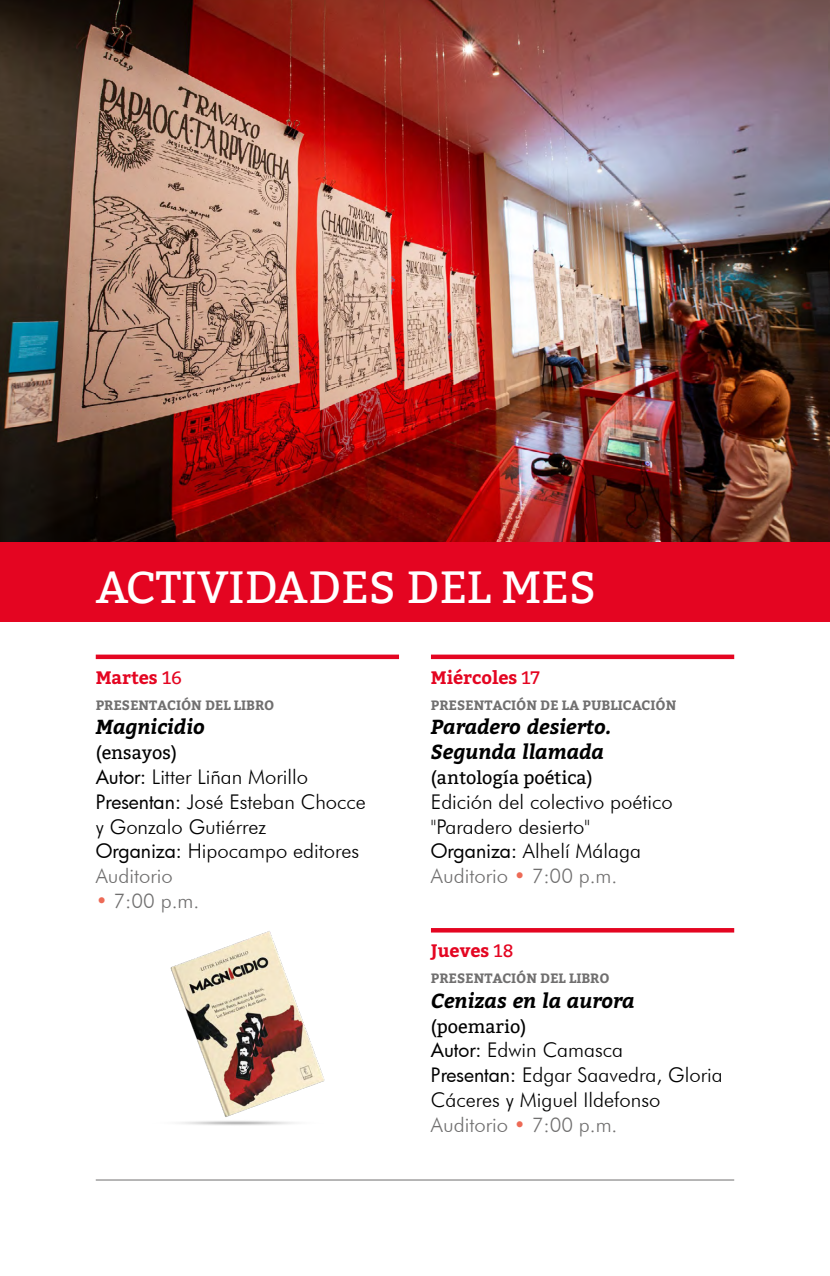
<style>
.page{position:relative;width:830px;height:1276px;background:#fff}
.page>*{position:absolute;margin:0;border:0;box-sizing:border-box;transform-origin:0 0}
.t1{font:45px "Bitter";color:#fff}
.t2{font:300 20.25px/24.8px "Futura BT";color:#000}
.t3{font:italic 700 20.25px/24.8px "Bitter";color:#000}
.t4{font:300 20.25px "Futura BT";color:#706f6f}
.t5{font:18px "Bitter";color:#000}
.t6{font:700 18px "Bitter";color:#e40521}
.t7{font:700 13.5px "Bitter";color:#706f6f}
.s1{font-weight:400}
.s2{font-family:"Futura";font-weight:400;font-size:19.35px}
.s3{color:#706f6f}
.s4{color:#ed6a56}
</style>
<div class="page">
<img style="left:0;top:0;width:829px;height:542px">
<div style="left:96px;top:654px;width:303px;height:5px;background:#e40521"></div>
<div style="left:431px;top:654px;width:302px;height:5px;background:#e40521"></div>
<hr style="left:431px;top:928px;width:302px;height:4px;background:#e40521">
<div style="left:0;top:542px;width:829px;height:80px;background:#e40521"></div>
<img style="left:170px;top:931px;width:155px;height:194px">
<hr style="left:96px;top:1179px;width:637px;height:1px;background:#706f6f">
<h1 class="t1" style="left:96px;top:561px;width:501px">ACTIVIDADES DEL MES</h1>
<p class="t6" style="left:96px;top:666px;width:88px">Martes <span class="s1">16</span></p>
<p class="t7" style="left:96px;top:697px;width:180px">PRESENTACIÓN DEL LIBRO</p>
<p class="t3" style="left:96px;top:715px;width:110px">Magnicidio</p>
<p class="t5" style="left:96px;top:742px;width:83px">(ensayos)</p>
<p class="t2" style="left:96px;top:764px;width:271px"><span class="s2">Autor:</span> Litter Liñan Morillo<br><span class="s2">Presentan:</span> José Esteban Chocce y Gonzalo Gutiérrez<br><span class="s2">Organiza:</span> Hipocampo editores<br><span class="s3">Auditorio</span></p>
<p class="t4" style="left:96px;top:888px;width:105px"><span class="s4">•</span> 7:00 p.m.</p>
<p class="t6" style="left:431px;top:666px;width:110px">Miércoles <span class="s1">17</span></p>
<p class="t7" style="left:431px;top:697px;width:247px">PRESENTACIÓN DE LA PUBLICACIÓN</p>
<p class="t3" style="left:431px;top:715px;width:182px">Paradero desierto.<br>Segunda llamada</p>
<p class="t5" style="left:431px;top:767px;width:163px">(antología poética)</p>
<p class="t2" style="left:431px;top:789px;width:243px">Edición del colectivo poético "Paradero desierto"<br><span class="s2">Organiza:</span> Alhelí Málaga<br><span class="s3">Auditorio</span> <span class="s4">•</span> <span class="s3">7:00 p.m.</span></p>
<p class="t6" style="left:431px;top:940px;width:84px">Jueves <span class="s1">18</span></p>
<p class="t7" style="left:431px;top:970px;width:180px">PRESENTACIÓN DEL LIBRO</p>
<p class="t3" style="left:431px;top:989px;width:205px">Cenizas en la aurora</p>
<p class="t5" style="left:431px;top:1016px;width:97px">(poemario)</p>
<p class="t2" style="left:431px;top:1037px;width:293px"><span class="s2">Autor:</span> Edwin Camasca<br><span class="s2">Presentan:</span> Edgar Saavedra, Gloria<br>Cáceres y Miguel Ildefonso<br><span class="s3">Auditorio</span> <span class="s4">•</span> <span class="s3">7:00 p.m.</span></p>
</div>
